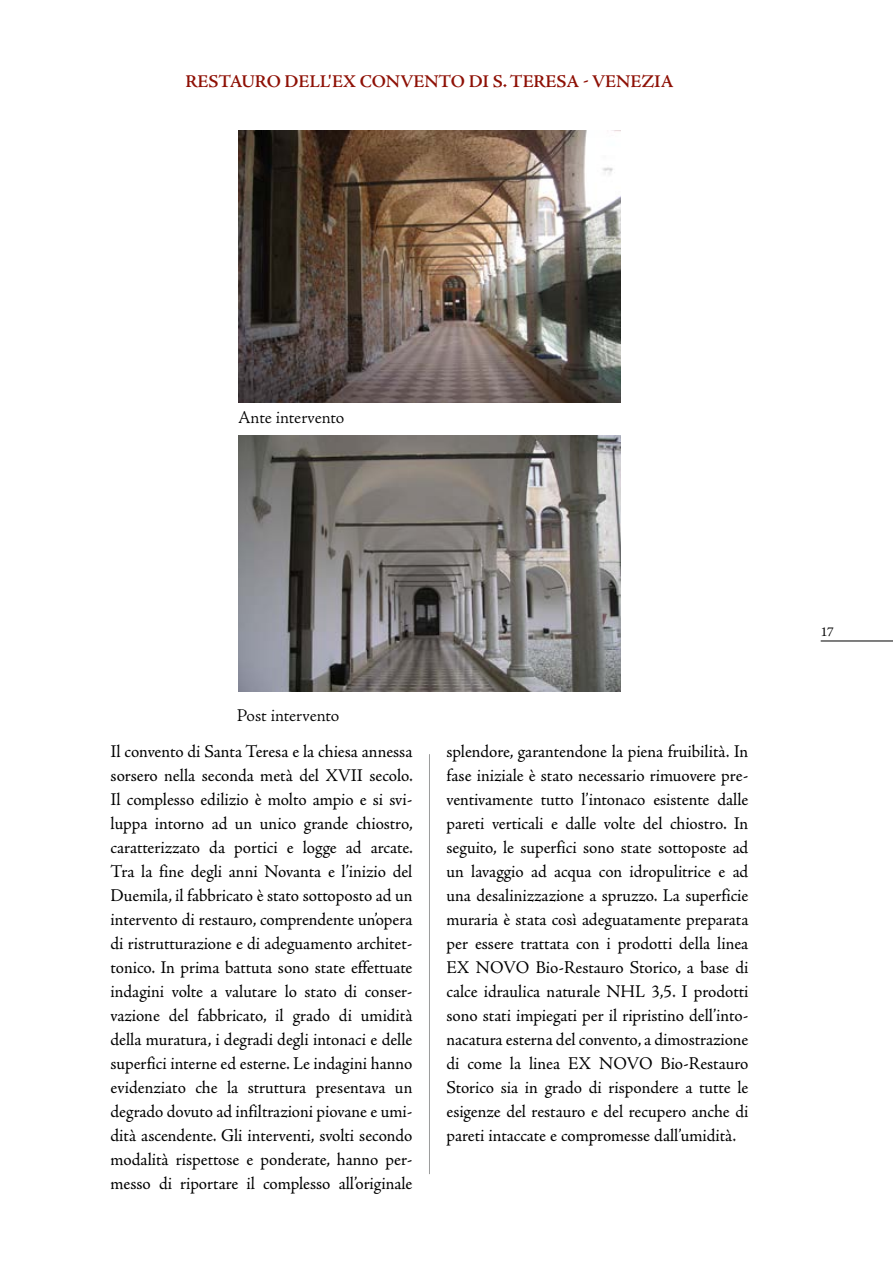
<style>
.page{position:relative;width:893px;height:1263px;background:#fff}
.page>*{position:absolute;margin:0;border:0;box-sizing:border-box;transform-origin:0 0}
.t1{font:18px/24px "Adobe Jenson Pro";letter-spacing:-.005em;color:#000;text-align:justify;scale:.96 1}
.t2{font:600 18px "Adobe Jenson Pro";letter-spacing:-.005em;color:#8e1005}
.t3{font:300 18px "Adobe Jenson Pro";letter-spacing:-.01em;color:#000}
.t4{font:13.5px "Adobe Jenson Pro";color:#000}
</style>
<div class="page">
<hr style="left:821px;top:641px;width:72px;height:1px;background:#000">
<img style="left:238px;top:435px;width:383px;height:257px">
<img style="left:238px;top:130px;width:383px;height:273px">
<hr style="left:429px;top:754px;width:1px;height:420px;background:#9c9d9d">
<p class="t2" style="left:186px;top:71px;width:490px">RESTAURO DELL'EX CONVENTO DI S. TERESA - VENEZIA</p>
<p class="t3" style="left:238px;top:407px;width:108px">Ante intervento</p>
<p class="t3" style="left:237px;top:705px;width:104px">Post intervento</p>
<p class="t1" style="left:111px;top:740px;width:316px">Il convento di Santa Teresa e la chiesa annessa sorsero nella seconda metà del XVII secolo.<br>Il complesso edilizio è molto ampio e si svi&shy;luppa intorno ad un unico grande chiostro, caratterizzato da portici e logge ad arcate.<br>Tra la fine degli anni Novanta e l’inizio del Duemila, il fabbricato è stato sottoposto ad un intervento di restauro, comprendente un’opera di ristrutturazione e di adeguamento architet&shy;tonico. In prima battuta sono state effettuate indagini volte a valutare lo stato di conser&shy;vazione del fabbricato, il grado di umidità della muratura, i degradi degli intonaci e delle superfici interne ed esterne. Le indagini hanno evidenziato che la struttura presentava un degrado dovuto ad infiltrazioni piovane e umi&shy;dità ascendente. Gli interventi, svolti secondo modalità rispettose e ponderate, hanno per&shy;messo di riportare il complesso all’originale</p>
<p class="t1" style="left:446px;top:740px;width:316px">splendore, garantendone la piena fruibilità. In fase iniziale è stato necessario rimuovere pre&shy;ventivamente tutto l’intonaco esistente dalle pareti verticali e dalle volte del chiostro. In seguito, le superfici sono state sottoposte ad un lavaggio ad acqua con idropulitrice e ad una desalinizzazione a spruzzo. La superficie muraria è stata così adeguatamente preparata per essere trattata con i prodotti della linea EX NOVO Bio-Restauro Storico, a base di calce idraulica naturale NHL 3,5. I prodotti sono stati impiegati per il ripristino dell’into&shy;nacatura esterna del convento, a dimostrazione di come la linea EX NOVO Bio-Restauro Storico sia in grado di rispondere a tutte le esigenze del restauro e del recupero anche di pareti intaccate e compromesse dall’umidità.</p>
<p class="t4" style="left:821px;top:624px;width:15px">17</p>
</div>
